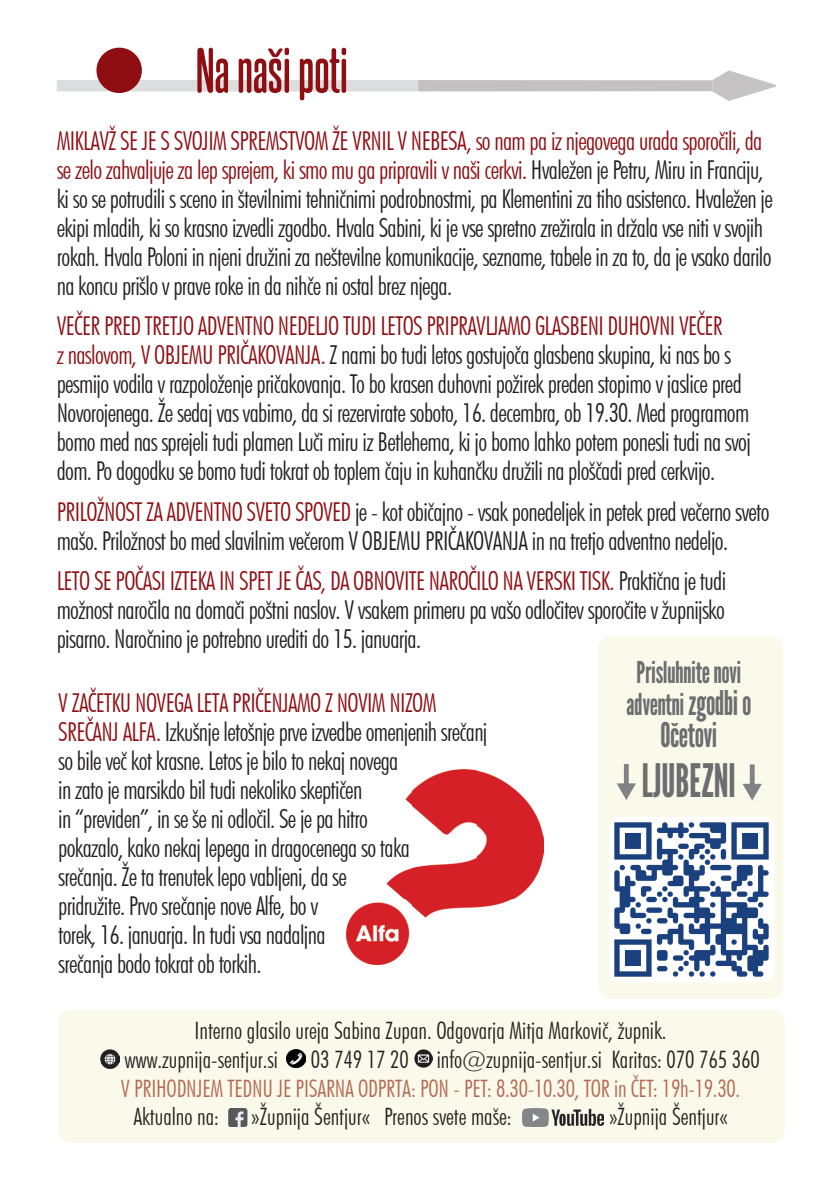
<style>
.page{position:relative;width:840px;height:1191px;background:#fff}
.page>*{position:absolute;margin:0;border:0;box-sizing:border-box;transform-origin:0 0}
.t1{font:700 54px "Steelfish Rounded Rg";letter-spacing:-.005em;color:#8e0e12}
.t2{font:semi-condensed 46px "League Gothic";color:#6c6d70}
.t3{font:semi-condensed 34px "League Gothic";color:#6c6d70}
.t4{font:semi-condensed 30px/32px "League Gothic";color:#6c6d70;text-align:center}
.t5{font:300 condensed 26px/29px "Futura BT";letter-spacing:-.025em;color:#231f20}
.t6{font:300 condensed 24px/28.8px "Futura BT";color:#231f20}
.t7{font:300 condensed 24px "Futura BT";letter-spacing:-.01em;color:#b56752}
.s1{color:#8e0e12}
.s2{font-size:34px}
</style>
<div class="page">
<img style="left:346px;top:769px;width:197px;height:195px">
<div style="left:598px;top:636px;width:184px;height:362px;background:#faf9ea;border-radius:12px"></div>
<div style="left:58px;top:1010px;width:726px;height:132px;background:#faf9ea;border-radius:12px"></div>
<img style="left:287px;top:1049px;width:18px;height:18px">
<img style="left:414px;top:1049px;width:18px;height:18px">
<img style="left:228px;top:1108px;width:19px;height:18px">
<img style="left:522px;top:1108px;width:81px;height:18px">
<img style="left:101px;top:1049px;width:18px;height:19px">
<svg style="left:57px;top:70px;width:718px;height:31px"></svg>
<div style="left:101px;top:53px;width:36px;height:35px;background:#8e0e12;border-radius:50%"></div>
<div style="left:96px;top:48px;width:46px;height:45px;border:10px solid #8e0e12;border-radius:50%"></div>
<img style="left:609px;top:817px;width:165px;height:165px">
<h1 class="t1" style="left:195px;top:32px;width:154px">Na naši poti</h1>
<p class="t5" style="left:57px;top:126px;width:717px"><span class="s1">MIKLAVŽ SE JE S SVOJIM SPREMSTVOM ŽE VRNIL V NEBESA, so nam pa iz njegovega urada sporočili, da se zelo zahvaljuje za lep sprejem, ki smo mu ga pripravili v naši cerkvi.</span> Hvaležen je Petru, Miru in Franciju, ki so se potrudili s sceno in številnimi tehničnimi podrobnostmi, pa Klementini za tiho asistenco. Hvaležen je ekipi mladih, ki so krasno izvedli zgodbo. Hvala Sabini, ki je vse spretno zrežirala in držala vse niti v svojih rokah. Hvala Poloni in njeni družini za neštevilne komunikacije, sezname, tabele in za to, da je vsako darilo na koncu prišlo v prave roke in da nihče ni ostal brez njega.</p>
<p class="t5" style="left:57px;top:311px;width:695px"><span class="s1">VEČER PRED TRETJO ADVENTNO NEDELJO TUDI LETOS PRIPRAVLJAMO GLASBENI DUHOVNI VEČER<br>z naslovom, V OBJEMU PRIČAKOVANJA.</span> Z nami bo tudi letos gostujoča glasbena skupina, ki nas bo s pesmijo vodila v razpoloženje pričakovanja. To bo krasen duhovni požirek preden stopimo v jaslice pred Novorojenega. Že sedaj vas vabimo, da si rezervirate soboto, 16. decembra, ob 19.30. Med programom bomo med nas sprejeli tudi plamen Luči miru iz Betlehema, ki jo bomo lahko potem ponesli tudi na svoj dom. Po dogodku se bomo tudi tokrat ob toplem čaju in kuhančku družili na ploščadi pred cerkvijo.</p>
<p class="t5" style="left:57px;top:497px;width:714px"><span class="s1">PRILOŽNOST ZA ADVENTNO SVETO SPOVED</span> je - kot običajno - vsak ponedeljek in petek pred večerno sveto mašo. Priložnost bo med slavilnim večerom V OBJEMU PRIČAKOVANJA in na tretjo adventno nedeljo.</p>
<p class="t5" style="left:57px;top:566px;width:670px;text-align:justify"><span class="s1">LETO SE POČASI IZTEKA IN SPET JE ČAS, DA OBNOVITE NAROČILO NA VERSKI TISK.</span> Praktična je tudi možnost naročila na domači poštni naslov. V vsakem primeru pa vašo odločitev sporočite v župnijsko pisarno. Naročnino je potrebno urediti do 15. januarja.</p>
<p class="t4" style="left:626px;top:655px;width:126px">Prisluhnite novi adventni <span class="s2">zgodbi o</span></p>
<h3 class="t3" style="left:660px;top:711px;width:58px">Očetovi</h3>
<h2 class="t2" style="left:641px;top:749px;width:95px">LJUBEZNI</h2>
<p class="t5" style="left:58px;top:688px;width:430px"><span class="s1">V ZAČETKU NOVEGA LETA PRIČENJAMO Z NOVIM NIZOM SREČANJ ALFA.</span> Izkušnje letošnje prve izvedbe omenjenih srečanj so bile več kot krasne. Letos je bilo to nekaj novega<br>in zato je marsikdo bil tudi nekoliko skeptičen<br>in “previden”, in se še ni odločil. Se je pa hitro<br>pokazalo, kako nekaj lepega in dragocenega so taka<br>srečanja. Že ta trenutek lepo vabljeni, da se<br>pridružite. Prvo srečanje nove Alfe, bo v<br>torek, 16. januarja. In tudi vsa nadaljna<br>srečanja bodo tokrat ob torkih.</p>
<p class="t6" style="left:124px;top:1015px;width:543px;text-indent:70px">Interno glasilo ureja Sabina Zupan. Odgovarja Mitja Markovič, župnik. www.zupnija-sentjur.si</p>
<p class="t6" style="left:310px;top:1044px;width:450px">03 749 17 20 info@zupnija-sentjur.si Karitas: 070 765 360</p>
<p class="t7" style="left:121px;top:1073px;width:620px">V PRIHODNJEM TEDNU JE PISARNA ODPRTA: PON - PET: 8.30-10.30, TOR in ČET: 19h-19.30.</p>
<p class="t6" style="left:133px;top:1102px;width:87px">Aktualno na:</p>
<p class="t6" style="left:251px;top:1102px;width:261px">»Župnija Šentjur« Prenos svete maše:</p>
<p class="t6" style="left:609px;top:1102px;width:120px">»Župnija Šentjur«</p>
</div>
